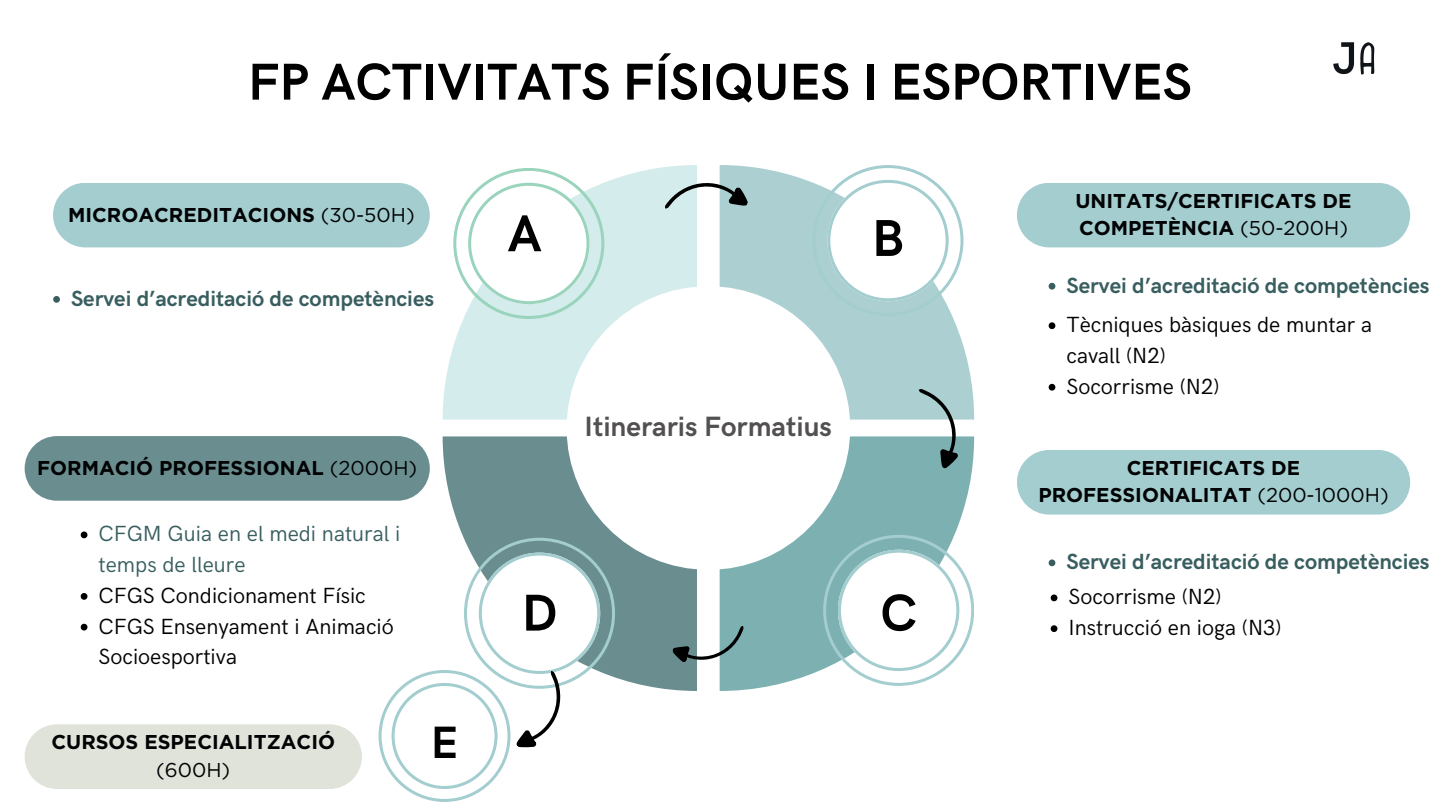
<style>
.page{position:relative;width:1440px;height:810px;background:#fff}
.page>*{position:absolute;margin:0;border:0;box-sizing:border-box;transform-origin:0 0}
.t1{font:700 52px "HK Grotesk";color:#000}
.t2{font:700 45.4px "HK Grotesk";color:#000}
.t3{font:700 28px "HK Grotesk";color:#535051}
.t4{font:22px/30.8px "HK Grotesk";color:#000}
.t5{font:700 22px "HK Grotesk";color:#385e5f}
.t6{font:22px/30.8px "HK Grotesk";color:#385e5f}
.t7{font:700 20px/27.8px "Gotham";color:#010204}
.t8{font:20px "Gotham";color:#010204}
.s1{font-weight:400}
</style>
<div class="page">
<svg style="left:443px;top:167px;width:254px;height:252px;background:#d8eded"></svg>
<svg style="left:720px;top:437px;width:254px;height:254px;background:#87b6b7"></svg>
<svg style="left:720px;top:167px;width:254px;height:252px;background:#b4d4d5"></svg>
<div style="left:443px;top:437px;width:254px;height:254px;background:#6a8e8f"></div>
<div style="left:53px;top:183px;width:377px;height:64px;background:#a3cdce;border-radius:32px"></div>
<div style="left:1017px;top:183px;width:393px;height:64px;background:#a3cdce;border-radius:32px"></div>
<div style="left:25px;top:436px;width:405px;height:65px;background:#6a8e8f;border-radius:32px"></div>
<div style="left:1017px;top:450px;width:393px;height:65px;background:#a3cdce;border-radius:32px"></div>
<svg style="left:1049px;top:322px;width:6px;height:7px"></svg>
<svg style="left:1049px;top:384px;width:6px;height:7px"></svg>
<svg style="left:81px;top:532px;width:6px;height:6px"></svg>
<svg style="left:81px;top:593px;width:6px;height:7px"></svg>
<svg style="left:81px;top:624px;width:6px;height:7px"></svg>
<svg style="left:1051px;top:595px;width:6px;height:6px"></svg>
<svg style="left:1051px;top:625px;width:6px;height:7px"></svg>
<svg style="left:453px;top:168px;width:151px;height:151px"></svg>
<div style="left:567px;top:286px;width:283px;height:284px;background:#fff;border-radius:50%"></div>
<svg style="left:812px;top:165px;width:151px;height:151px"></svg>
<svg style="left:823px;top:535px;width:151px;height:151px"></svg>
<svg style="left:664px;top:165px;width:87px;height:63px"></svg>
<svg style="left:919px;top:389px;width:45px;height:79px"></svg>
<svg style="left:672px;top:625px;width:73px;height:42px"></svg>
<div style="left:25px;top:724px;width:337px;height:65px;background:#dfe3d9;border-radius:32px"></div>
<svg style="left:379px;top:538px;width:236px;height:264px"></svg>
<svg style="left:53px;top:296px;width:7px;height:7px"></svg>
<svg style="left:1049px;top:283px;width:6px;height:7px"></svg>
<svg style="left:1049px;top:559px;width:6px;height:7px"></svg>
<img style="left:1333px;top:42px;width:42px;height:33px">
<p class="t1" style="left:248px;top:53px;width:945px">FP ACTIVITATS FÍSIQUES I ESPORTIVES</p>
<p class="t7" style="left:68px;top:201px;width:348px">MICROACREDITACIONS <span class="s1">(30-50H)</span></p>
<p class="t5" style="left:71px;top:286px;width:365px">Servei d’acreditació de competències</p>
<h3 class="t1" style="left:508px;top:204px;width:36px">A</h3>
<p class="t1" style="left:872px;top:209px;width:34px">B</p>
<p class="t3" style="left:585px;top:410px;width:249px">Itineraris Formatius</p>
<h1 class="t7" style="left:1075px;top:186px;width:278px">UNITATS/CERTIFICATS DE<br>COMPETÈNCIA <span class="s1">(50-200H)</span></h1>
<p class="t5" style="left:1067px;top:273px;width:365px">Servei d’acreditació de competències</p>
<p class="t4" style="left:1067px;top:310px;width:307px">Tècniques bàsiques de muntar a cavall (N2)</p>
<p class="t4" style="left:1067px;top:372px;width:154px">Socorrisme (N2)</p>
<p class="t7" style="left:37px;top:454px;width:382px">FORMACIÓ PROFESSIONAL <span class="s1">(2000H)</span></p>
<p class="t7" style="left:1038px;top:454px;width:352px;text-align:center">CERTIFICATS DE<br>PROFESSIONALITAT <span class="s1">(200-1000H)</span></p>
<p class="t6" style="left:99px;top:519px;width:303px">CFGM Guia en el medi natural i temps de lleure</p>
<h3 class="t4" style="left:99px;top:581px;width:269px">CFGS Condicionament Físic</h3>
<p class="t4" style="left:99px;top:612px;width:297px">CFGS Ensenyament i Animació<br>Socioesportiva</p>
<p class="t7" style="left:52px;top:728px;width:285px">CURSOS ESPECIALITZACIÓ</p>
<p class="t2" style="left:431px;top:717px;width:29px">E</p>
<p class="t8" style="left:156px;top:758px;width:76px">(600H)</p>
<p class="t1" style="left:522px;top:584px;width:37px">D</p>
<p class="t1" style="left:880px;top:584px;width:38px">C</p>
<p class="t5" style="left:1067px;top:549px;width:365px">Servei d’acreditació de competències</p>
<p class="t4" style="left:1069px;top:582px;width:154px">Socorrisme (N2)</p>
<h2 class="t4" style="left:1069px;top:613px;width:215px">Instrucció en ioga (N3)</h2>
</div>
